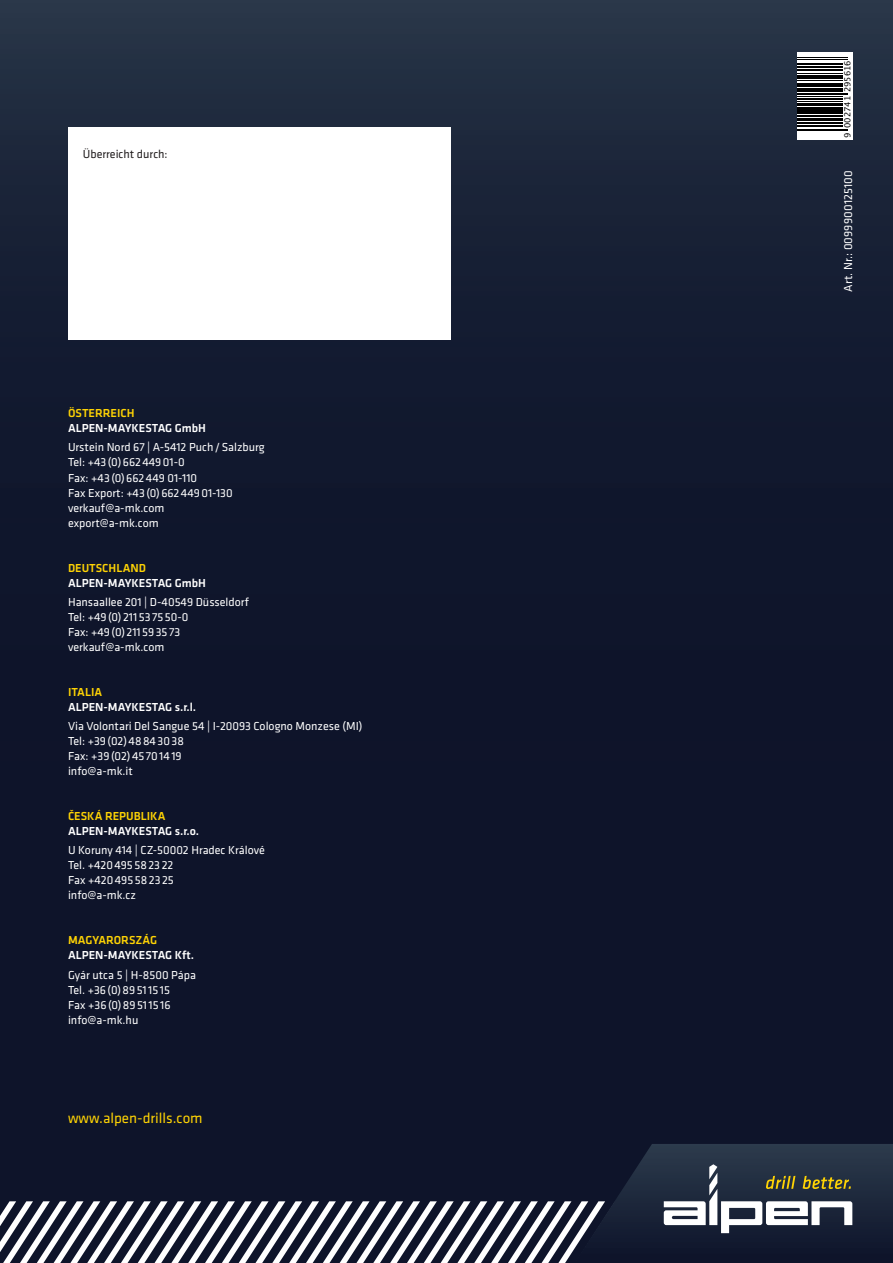
<style>
.page{position:relative;width:893px;height:1263px;background:#fff}
.page>*{position:absolute;margin:0;border:0;box-sizing:border-box;transform-origin:0 0}
.t1{font:15px "Klavika";color:#fed304}
.t2{font:12px/15px "Klavika";color:#fff}
.t3{font:500 12px "Klavika";color:#fff}
.t4{font:500 12px "Klavika";color:#fed304}
.t5{font:12px "Klavika";color:#231f20}
.t6{font:8.4px "Lucida Grande";color:#000}
</style>
<div class="page">
<div style="left:0;top:0;width:893px;height:1263px;background:linear-gradient(to bottom,#1e283c,#060a21)"></div>
<div style="left:68px;top:128px;width:383px;height:212px;background:#fff"></div>
<svg style="left:0;top:1144px;width:893px;height:119px;background:#3b4051"></svg>
<svg style="left:797px;top:52px;width:55px;height:88px"></svg>
<hr style="left:797px;top:130px;width:50px;height:1px;background:#000">
<hr style="left:797px;top:129px;width:50px;height:1px;background:#000">
<hr style="left:797px;top:125px;width:46px;height:1px;background:#000">
<hr style="left:797px;top:123px;width:46px;height:1px;background:#000">
<hr style="left:797px;top:122px;width:46px;height:1px;background:#000">
<hr style="left:797px;top:118px;width:46px;height:2px;background:#000">
<hr style="left:797px;top:115px;width:46px;height:1px;background:#000">
<hr style="left:797px;top:112px;width:46px;height:2px;background:#000">
<hr style="left:797px;top:109px;width:46px;height:3px;background:#000">
<hr style="left:797px;top:107px;width:46px;height:2px;background:#000">
<hr style="left:797px;top:103px;width:46px;height:2px;background:#000">
<hr style="left:797px;top:102px;width:46px;height:1px;background:#000">
<hr style="left:797px;top:98px;width:46px;height:2px;background:#000">
<hr style="left:797px;top:96px;width:46px;height:1px;background:#000">
<hr style="left:797px;top:95px;width:50px;height:1px;background:#000">
<hr style="left:797px;top:93px;width:50px;height:1px;background:#000">
<hr style="left:797px;top:91px;width:46px;height:1px;background:#000">
<hr style="left:797px;top:88px;width:46px;height:2px;background:#000">
<hr style="left:797px;top:84px;width:46px;height:3px;background:#000">
<hr style="left:797px;top:83px;width:46px;height:1px;background:#000">
<hr style="left:797px;top:81px;width:46px;height:1px;background:#000">
<hr style="left:797px;top:77px;width:46px;height:2px;background:#000">
<hr style="left:797px;top:75px;width:46px;height:1px;background:#000">
<hr style="left:797px;top:74px;width:46px;height:1px;background:#000">
<hr style="left:797px;top:69px;width:46px;height:1px;background:#000">
<hr style="left:797px;top:66px;width:46px;height:1px;background:#000">
<hr style="left:797px;top:64px;width:46px;height:1px;background:#000">
<hr style="left:797px;top:63px;width:46px;height:1px;background:#000">
<hr style="left:797px;top:59px;width:50px;height:1px;background:#000">
<hr style="left:797px;top:57px;width:50px;height:1px;background:#000">
<p class="t5" style="left:83px;top:146px;width:86px">Überreicht durch:</p>
<p class="t4" style="left:68px;top:405px;width:68px">ÖSTERREICH</p>
<p class="t3" style="left:68px;top:420px;width:139px">ALPEN-MAYKESTAG GmbH</p>
<p class="t2" style="left:68px;top:440px;width:198px">Urstein Nord 67 | A-5412 Puch / Salzburg<br>Tel: +43 (0)662449 01-0<br>Fax: +43 (0)662 449 01-110<br>Fax Export: +43 (0)662449 01-130 verkauf@a-mk.com<br>export@a-mk.com</p>
<p class="t4" style="left:68px;top:559px;width:80px">DEUTSCHLAND</p>
<p class="t3" style="left:68px;top:574px;width:139px">ALPEN-MAYKESTAG GmbH</p>
<p class="t2" style="left:68px;top:594px;width:182px">Hansaallee 201 | D-40549 Düsseldorf<br>Tel: +49 (0) 211 53 75 50-0<br>Fax: +49 (0) 211 5935 73 verkauf@a-mk.com</p>
<p class="t4" style="left:68px;top:684px;width:36px">ITALIA</p>
<p class="t3" style="left:68px;top:699px;width:130px">ALPEN-MAYKESTAG s.r.l.</p>
<p class="t2" style="left:68px;top:718px;width:296px">Via Volontari Del Sangue 54 | I-20093 Cologno Monzese (MI)<br>Tel: +39 (02) 48 84 30 38<br>Fax: +39 (02)45 70 14 19<br>info@a-mk.it</p>
<p class="t4" style="left:68px;top:808px;width:99px">ČESKÁ REPUBLIKA</p>
<p class="t3" style="left:68px;top:823px;width:133px">ALPEN-MAYKESTAG s.r.o.</p>
<p class="t2" style="left:68px;top:842px;width:198px">U Koruny 414 | CZ-50002 Hradec Králové<br>Tel. +420 495 58 23 22<br>Fax +420 495 58 23 25<br>info@a-mk.cz</p>
<p class="t4" style="left:68px;top:932px;width:91px">MAGYARORSZÁG</p>
<p class="t3" style="left:68px;top:947px;width:127px">ALPEN-MAYKESTAG Kft.</p>
<p class="t2" style="left:68px;top:967px;width:129px">Gyár utca 5 | H-8500 Pápa<br>Tel. +36 (0)8951 15 15<br>Fax +36 (0)8951 15 16 info@a-mk.hu</p>
<p class="t1" style="left:68px;top:1108px;width:136px">www.alpen-drills.com</p>
<p class="t6" style="left:843px;top:138px;width:79px;rotate:-90deg">9 002741 295616</p>
<p class="t2" style="left:840px;top:291px;width:123px;rotate:-90deg">Art. Nr.: 0099900125100</p>
</div>
